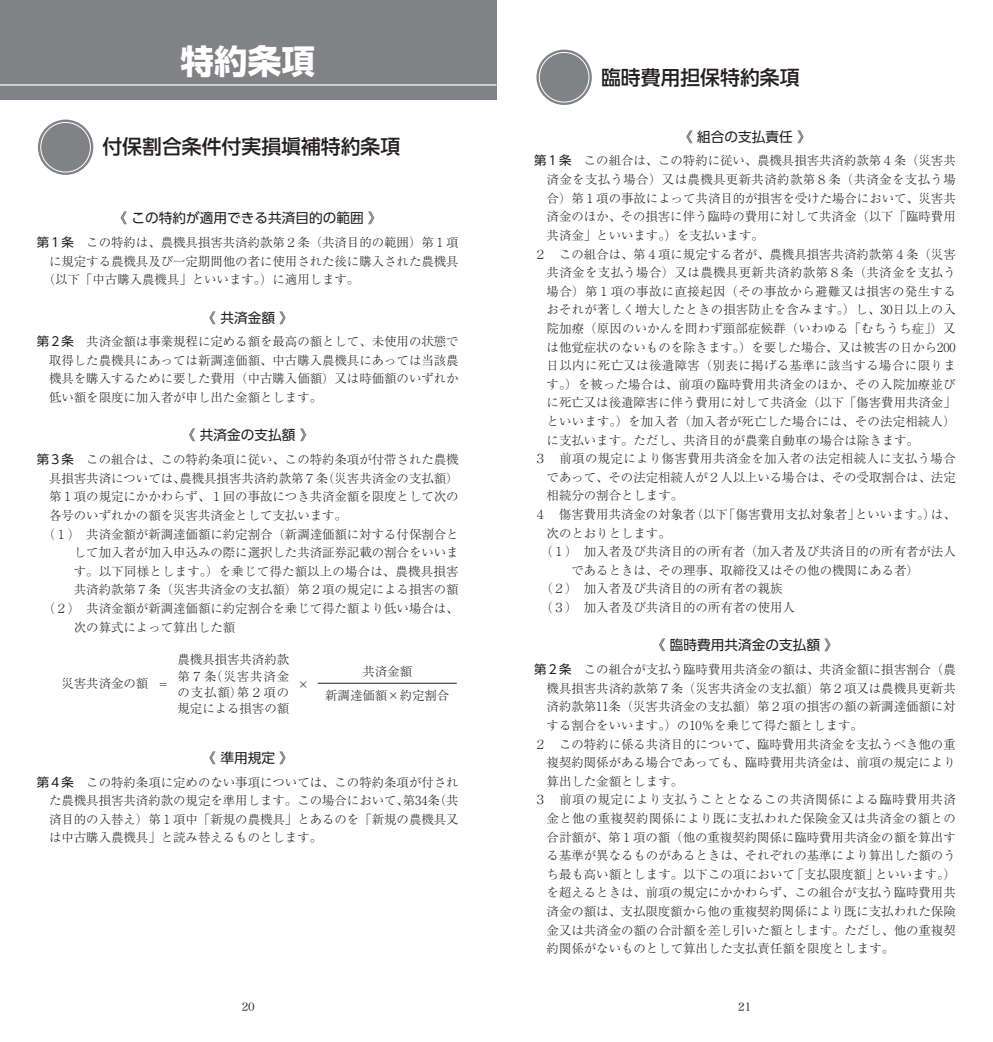
<style>
.page{position:relative;width:993px;height:1042px;background:#fff}
.page>*{position:absolute;margin:0;border:0;box-sizing:border-box;transform-origin:0 0}
.t1{font:700 33.43px "UD Shin Go Pr 6 N";color:#fff}
.t2{font:500 19.78px "UD Shin Go Pr 6 N";color:#231f20}
.t3{font:13.65px "UD Shin Go Pr 6 N";color:#231f20}
.t4{font:300 12.42px/18.6px "Ryumin Pr 6 N";color:#231f20;text-align:justify}
.t5{font:300 12.42px "Ryumin Pr 6 N";letter-spacing:.03em;color:#231f20}
.t6{font:300 12.42px "Ryumin Pr 6 N";letter-spacing:.02em;color:#231f20}
.t7{font:11.2px "Hira Min Pro W3";color:#231f20}
.s1{font-family:"UD Shin Go Pr 6 N";font-weight:400}
</style>
<div class="page">
<div style="left:0;top:0;width:496px;height:99px;background:#808285"></div>
<hr style="left:0;top:84px;width:496px;height:2px;background:#fff">
<div style="left:38px;top:120px;width:55px;height:55px;background:#808285;border-radius:50%"></div>
<div style="left:40px;top:122px;width:51px;height:50px;border:1px solid #fff;border-radius:50%"></div>
<div style="left:536px;top:50px;width:55px;height:55px;background:#808285;border-radius:50%"></div>
<div style="left:539px;top:52px;width:50px;height:50px;border:1px solid #fff;border-radius:50%"></div>
<hr style="left:317px;top:683px;width:139px;height:1px;background:#231f20">
<h1 class="t1" style="left:181px;top:34px;width:135px">特約条項</h1>
<h2 class="t2" style="left:102px;top:131px;width:299px">付保割合条件付実損塡補特約条項</h2>
<p class="t3" style="left:113px;top:207px;width:270px">《この特約が適用できる共済目的の範囲》</p>
<p class="t4" style="left:37px;top:232px;width:423px"><span class="s1">第１条</span>　この特約は、農機具損害共済約款第２条（共済目的の範囲）第１項</p>
<p class="t4" style="left:49px;top:251px;width:411px">に規定する農機具及び一定期間他の者に使用された後に購入された農機具</p>
<p class="t4" style="left:43px;top:270px;width:318px">（以下「中古購入農機具」といいます。）に適用します。</p>
<p class="t3" style="left:202px;top:306px;width:92px">《共済金額》</p>
<p class="t4" style="left:49px;top:332px;width:411px;text-indent:-12px"><span class="s1">第２条</span>　共済金額は事業規程に定める額を最高の額として、未使用の状態で取得した農機具にあっては新調達価額、中古購入農機具にあっては当該農機具を購入するために要した費用（中古購入価額）又は時価額のいずれか低い額を限度に加入者が申し出た金額とします。</p>
<p class="t3" style="left:182px;top:424px;width:133px">《共済金の支払額》</p>
<p class="t4" style="left:37px;top:449px;width:423px"><span class="s1">第３条</span>　この組合は、この特約条項に従い、この特約条項が付帯された農機</p>
<p class="t4" style="left:49px;top:468px;width:411px">具損害共済については、農機具損害共済約款第７条（災害共済金の支払額）</p>
<p class="t4" style="left:49px;top:487px;width:411px">第１項の規定にかかわらず、１回の事故につき共済金額を限度として次の</p>
<p class="t4" style="left:49px;top:505px;width:299px">各号のいずれかの額を災害共済金として支払います。</p>
<p class="t4" style="left:43px;top:524px;width:417px">（１）　共済金額が新調達価額に約定割合（新調達価額に対する付保割合と</p>
<p class="t4" style="left:74px;top:542px;width:386px">して加入者が加入申込みの際に選択した共済証券記載の割合をいいま</p>
<p class="t6" style="left:74px;top:561px;width:386px">す。以下同様とします。）を乗じて得た額以上の場合は、農機具損害</p>
<p class="t4" style="left:74px;top:580px;width:386px">共済約款第７条（災害共済金の支払額）第２項の規定による損害の額</p>
<p class="t4" style="left:43px;top:598px;width:417px">（２）　共済金額が新調達価額に約定割合を乗じて得た額より低い場合は、</p>
<p class="t4" style="left:74px;top:617px;width:163px">次の算式によって算出した額</p>
<p class="t4" style="left:61px;top:673px;width:109px">災害共済金の額 ＝</p>
<p class="t4" style="left:177px;top:651px;width:113px;line-height:16.1px">農機具損害共済約款第７条（災害共済金の支払額）第２項の規定による損害の額</p>
<p class="t4" style="left:297px;top:674px;width:14px">×</p>
<p class="t4" style="left:325px;top:658px;width:126px;line-height:24.8px;text-align:center">共済金額<br>新調達価額×約定割合</p>
<p class="t3" style="left:202px;top:746px;width:92px">《準用規定》</p>
<p class="t4" style="left:49px;top:772px;width:411px;text-indent:-12px"><span class="s1">第４条</span>　この特約条項に定めのない事項については、この特約条項が付された農機具損害共済約款の規定を準用します。この場合において、第34条（共済目的の入替え）第１項中「新規の農機具」とあるのを「新規の農機具又は中古購入農機具」と読み替えるものとします。</p>
<h2 class="t2" style="left:600px;top:62px;width:200px">臨時費用担保特約条項</h2>
<p class="t3" style="left:678px;top:125px;width:133px">《組合の支払責任》</p>
<p class="t4" style="left:534px;top:151px;width:423px"><span class="s1">第１条</span>　この組合は、この特約に従い、農機具損害共済約款第４条（災害共</p>
<p class="t5" style="left:546px;top:170px;width:410px">済金を支払う場合）又は農機具更新共済約款第８条（共済金を支払う場</p>
<p class="t4" style="left:546px;top:188px;width:410px">合）第１項の事故によって共済目的が損害を受けた場合において、災害共</p>
<p class="t4" style="left:546px;top:207px;width:410px">済金のほか、その損害に伴う臨時の費用に対して共済金（以下「臨時費用</p>
<p class="t4" style="left:546px;top:225px;width:219px">共済金」といいます。）を支払います。</p>
<p class="t4" style="left:534px;top:244px;width:423px">２　この組合は、第４項に規定する者が、農機具損害共済約款第４条（災害</p>
<p class="t5" style="left:546px;top:263px;width:410px">共済金を支払う場合）又は農機具更新共済約款第８条（共済金を支払う</p>
<p class="t5" style="left:546px;top:281px;width:410px">場合）第１項の事故に直接起因（その事故から避難又は損害の発生する</p>
<p class="t4" style="left:546px;top:300px;width:410px">おそれが著しく増大したときの損害防止を含みます。）し、30日以上の入</p>
<p class="t4" style="left:546px;top:318px;width:410px">院加療（原因のいかんを問わず頸部症候群（いわゆる「むちうち症」）又</p>
<p class="t4" style="left:546px;top:337px;width:410px">は他覚症状のないものを除きます。）を要した場合、又は被害の日から200</p>
<p class="t5" style="left:546px;top:356px;width:410px">日以内に死亡又は後遺障害（別表に掲げる基準に該当する場合に限りま</p>
<p class="t4" style="left:546px;top:374px;width:410px">す。）を被った場合は、前項の臨時費用共済金のほか、その入院加療並び</p>
<p class="t4" style="left:546px;top:393px;width:410px">に死亡又は後遺障害に伴う費用に対して共済金（以下「傷害費用共済金」</p>
<p class="t4" style="left:546px;top:411px;width:410px">といいます。）を加入者（加入者が死亡した場合には、その法定相続人）</p>
<p class="t4" style="left:546px;top:430px;width:374px">に支払います。ただし、共済目的が農業自動車の場合は除きます。</p>
<p class="t5" style="left:534px;top:449px;width:423px">３　前項の規定により傷害費用共済金を加入者の法定相続人に支払う場合</p>
<p class="t4" style="left:546px;top:467px;width:410px">であって、その法定相続人が２人以上いる場合は、その受取割合は、法定</p>
<p class="t4" style="left:546px;top:486px;width:138px">相続分の割合とします。</p>
<p class="t4" style="left:534px;top:504px;width:423px">４　傷害費用共済金の対象者（以下「傷害費用支払対象者」といいます。）は、</p>
<p class="t4" style="left:546px;top:523px;width:126px">次のとおりとします。</p>
<p class="t4" style="left:540px;top:541px;width:416px">（１）　加入者及び共済目的の所有者（加入者及び共済目的の所有者が法人</p>
<p class="t4" style="left:571px;top:560px;width:349px">であるときは、その理事、取締役又はその他の機関にある者）</p>
<p class="t4" style="left:540px;top:579px;width:243px">（２）　加入者及び共済目的の所有者の親族</p>
<p class="t4" style="left:540px;top:597px;width:256px">（３）　加入者及び共済目的の所有者の使用人</p>
<p class="t3" style="left:651px;top:634px;width:188px">《臨時費用共済金の支払額》</p>
<p class="t4" style="left:534px;top:659px;width:423px"><span class="s1">第２条</span>　この組合が支払う臨時費用共済金の額は、共済金額に損害割合（農</p>
<p class="t4" style="left:546px;top:678px;width:410px">機具損害共済約款第７条（災害共済金の支払額）第２項又は農機具更新共</p>
<p class="t4" style="left:546px;top:696px;width:410px">済約款第11条（災害共済金の支払額）第２項の損害の額の新調達価額に対</p>
<p class="t4" style="left:546px;top:715px;width:318px">する割合をいいます。）の10％を乗じて得た額とします。</p>
<p class="t4" style="left:534px;top:734px;width:423px">２　この特約に係る共済目的について、臨時費用共済金を支払うべき他の重</p>
<p class="t4" style="left:546px;top:752px;width:410px">複契約関係がある場合であっても、臨時費用共済金は、前項の規定により</p>
<p class="t4" style="left:546px;top:771px;width:138px">算出した金額とします。</p>
<p class="t5" style="left:534px;top:790px;width:423px">３　前項の規定により支払うこととなるこの共済関係による臨時費用共済</p>
<p class="t5" style="left:546px;top:808px;width:410px">金と他の重複契約関係により既に支払われた保険金又は共済金の額との</p>
<p class="t4" style="left:546px;top:827px;width:410px">合計額が、第１項の額（他の重複契約関係に臨時費用共済金の額を算出す</p>
<p class="t4" style="left:546px;top:845px;width:410px">る基準が異なるものがあるときは、それぞれの基準により算出した額のう</p>
<p class="t4" style="left:546px;top:864px;width:410px">ち最も高い額とします。以下この項において「支払限度額」といいます。）</p>
<p class="t4" style="left:546px;top:882px;width:410px">を超えるときは、前項の規定にかかわらず、この組合が支払う臨時費用共</p>
<p class="t4" style="left:546px;top:901px;width:410px">済金の額は、支払限度額から他の重複契約関係により既に支払われた保険</p>
<p class="t4" style="left:546px;top:920px;width:410px">金又は共済金の額の合計額を差し引いた額とします。ただし、他の重複契</p>
<p class="t4" style="left:546px;top:938px;width:349px">約関係がないものとして算出した支払責任額を限度とします。</p>
<p class="t7" style="left:241px;top:997px;width:15px">20</p>
<p class="t7" style="left:738px;top:997px;width:15px">21</p>
</div>
